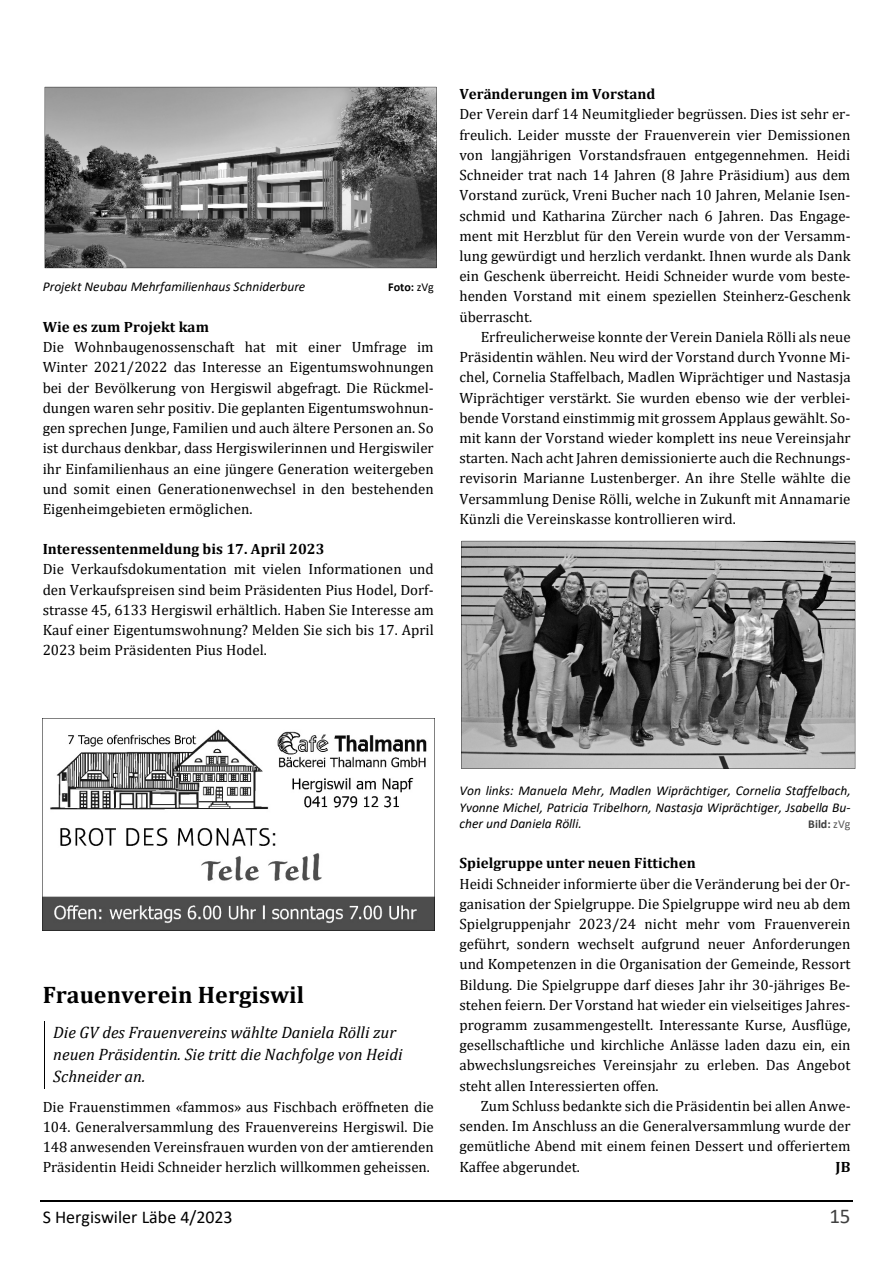
<style>
.page{position:relative;width:893px;height:1263px;background:#fff}
.page>*{position:absolute;margin:0;border:0;box-sizing:border-box;transform-origin:0 0}
.t1{font:700 24px "Cambria";color:#000}
.t2{font:21px "Calibri";color:#404040}
.t3{font:18px "Calibri";color:#000}
.t4{font:italic 16.5px/22.2px "Cambria";color:#000}
.t5{font:15px/20.2px "Cambria";color:#000;text-align:justify}
.t6{font:700 15px "Cambria";color:#000}
.t7{font:italic 13.5px/16.5px "Calibri";color:#000;text-align:justify}
.t8{font:700 12px "Calibri";color:#000}
.t9{font:700 12px "Calibri";color:#404040}
.s1{font-weight:400}
.s2{font-weight:400;color:#595959}
</style>
<div class="page">
<hr style="left:41px;top:1200px;width:812px;height:2px;background:#000">
<svg style="left:44px;top:1022px;width:1px;height:66px"></svg>
<svg style="left:45px;top:87px;width:392px;height:181px;background:#7b7b7b"></svg>
<img style="left:43px;top:718px;width:391px;height:213px">
<svg style="left:461px;top:541px;width:394px;height:228px;background:#818181"></svg>
<p class="t7" style="left:43px;top:278px;width:264px">Projekt Neubau Mehrfamilienhaus Schniderbure</p>
<p class="t8" style="left:388px;top:279px;width:47px">Foto: <span class="s1">zVg</span></p>
<p class="t6" style="left:43px;top:316px;width:168px">Wie es zum Projekt kam</p>
<p class="t5" style="left:43px;top:337px;width:393px">Die Wohnbaugenossenschaft hat mit einer Umfrage im Winter 2021/2022 das Interesse an Eigentumswohnungen bei der Bevölkerung von Hergiswil abgefragt. Die Rückmel&shy;dungen waren sehr positiv. Die geplanten Eigentumswohnun&shy;gen sprechen Junge, Familien und auch ältere Personen an. So ist durchaus denkbar, dass Hergiswilerinnen und Hergiswiler ihr Einfamilienhaus an eine jüngere Generation weitergeben und somit einen Generationenwechsel in den bestehenden Eigenheimgebieten ermöglichen.</p>
<p class="t6" style="left:43px;top:539px;width:284px">Interessentenmeldung bis 17. April 2023</p>
<p class="t5" style="left:43px;top:559px;width:393px">Die Verkaufsdokumentation mit vielen Informationen und den Verkaufspreisen sind beim Präsidenten Pius Hodel, Dorf&shy;strasse 45, 6133 Hergiswil erhältlich. Haben Sie Interesse am Kauf einer Eigentumswohnung? Melden Sie sich bis 17. April 2023 beim Präsidenten Pius Hodel.</p>
<p class="t6" style="left:459px;top:83px;width:198px">Veränderungen im Vorstand</p>
<p class="t5" style="left:459px;top:104px;width:393px">Der Verein darf 14 Neumitglieder begrüssen. Dies ist sehr er&shy;freulich. Leider musste der Frauenverein vier Demissionen von langjährigen Vorstandsfrauen entgegennehmen. Heidi Schneider trat nach 14 Jahren (8 Jahre Präsidium) aus dem Vorstand zurück, Vreni Bucher nach 10 Jahren, Melanie Isen&shy;schmid und Katharina Zürcher nach 6 Jahren. Das Engage&shy;ment mit Herzblut für den Verein wurde von der Versamm&shy;lung gewürdigt und herzlich verdankt. Ihnen wurde als Dank ein Geschenk überreicht. Heidi Schneider wurde vom beste&shy;henden Vorstand mit einem speziellen Steinherz-Geschenk überrascht.</p>
<p class="t5" style="left:459px;top:327px;width:393px;text-indent:21px">Erfreulicherweise konnte der Verein Daniela Rölli als neue Präsidentin wählen. Neu wird der Vorstand durch Yvonne Mi&shy;chel, Cornelia Staffelbach, Madlen Wiprächtiger und Nastasja Wiprächtiger verstärkt. Sie wurden ebenso wie der verblei&shy;bende Vorstand einstimmig mit grossem Applaus gewählt. So&shy;mit kann der Vorstand wieder komplett ins neue Vereinsjahr starten. Nach acht Jahren demissionierte auch die Rechnungs&shy;revisorin Marianne Lustenberger. An ihre Stelle wählte die Versammlung Denise Rölli, welche in Zukunft mit Annamarie Künzli die Vereinskasse kontrollieren wird.</p>
<h1 class="t1" style="left:43px;top:978px;width:263px">Frauenverein Hergiswil</h1>
<p class="t4" style="left:53px;top:1020px;width:351px">Die GV des Frauenvereins wählte Daniela Rölli zur neuen Präsidentin. Sie tritt die Nachfolge von Heidi<br>Schneider an.</p>
<p class="t5" style="left:43px;top:1096px;width:393px">Die Frauenstimmen «fammos» aus Fischbach eröffneten die 104. Generalversammlung des Frauenvereins Hergiswil. Die 148 anwesenden Vereinsfrauen wurden von der amtierenden Präsidentin Heidi Schneider herzlich willkommen geheissen.</p>
<p class="t7" style="left:459px;top:782px;width:393px">Von links: Manuela Mehr, Madlen Wiprächtiger, Cornelia Staffelbach, Yvonne Michel, Patricia Tribelhorn, Nastasja Wiprächtiger, Jsabella Bu&shy;cher und Daniela Rölli.</p>
<p class="t9" style="left:808px;top:816px;width:44px">Bild: <span class="s2">zVg</span></p>
<p class="t6" style="left:459px;top:853px;width:238px">Spielgruppe unter neuen Fittichen</p>
<p class="t5" style="left:459px;top:873px;width:393px">Heidi Schneider informierte über die Veränderung bei der Or&shy;ganisation der Spielgruppe. Die Spielgruppe wird neu ab dem Spielgruppenjahr 2023/24 nicht mehr vom Frauenverein geführt, sondern wechselt aufgrund neuer Anforderungen und Kompetenzen in die Organisation der Gemeinde, Ressort Bildung. Die Spielgruppe darf dieses Jahr ihr 30-jähriges Be&shy;stehen feiern. Der Vorstand hat wieder ein vielseitiges Jahres&shy;programm zusammengestellt. Interessante Kurse, Ausflüge, gesellschaftliche und kirchliche Anlässe laden dazu ein, ein abwechslungsreiches Vereinsjahr zu erleben. Das Angebot steht allen Interessierten offen.</p>
<p class="t5" style="left:459px;top:1096px;width:393px;text-indent:21px">Zum Schluss bedankte sich die Präsidentin bei allen Anwe&shy;senden. Im Anschluss an die Generalversammlung wurde der gemütliche Abend mit einem feinen Dessert und offeriertem Kaffee abgerundet.</p>
<p class="t6" style="left:836px;top:1156px;width:16px">JB</p>
<p class="t3" style="left:43px;top:1205px;width:192px">S Hergiswiler Läbe 4/2023</p>
<h2 class="t2" style="left:829px;top:1202px;width:23px">15</h2>
</div>
